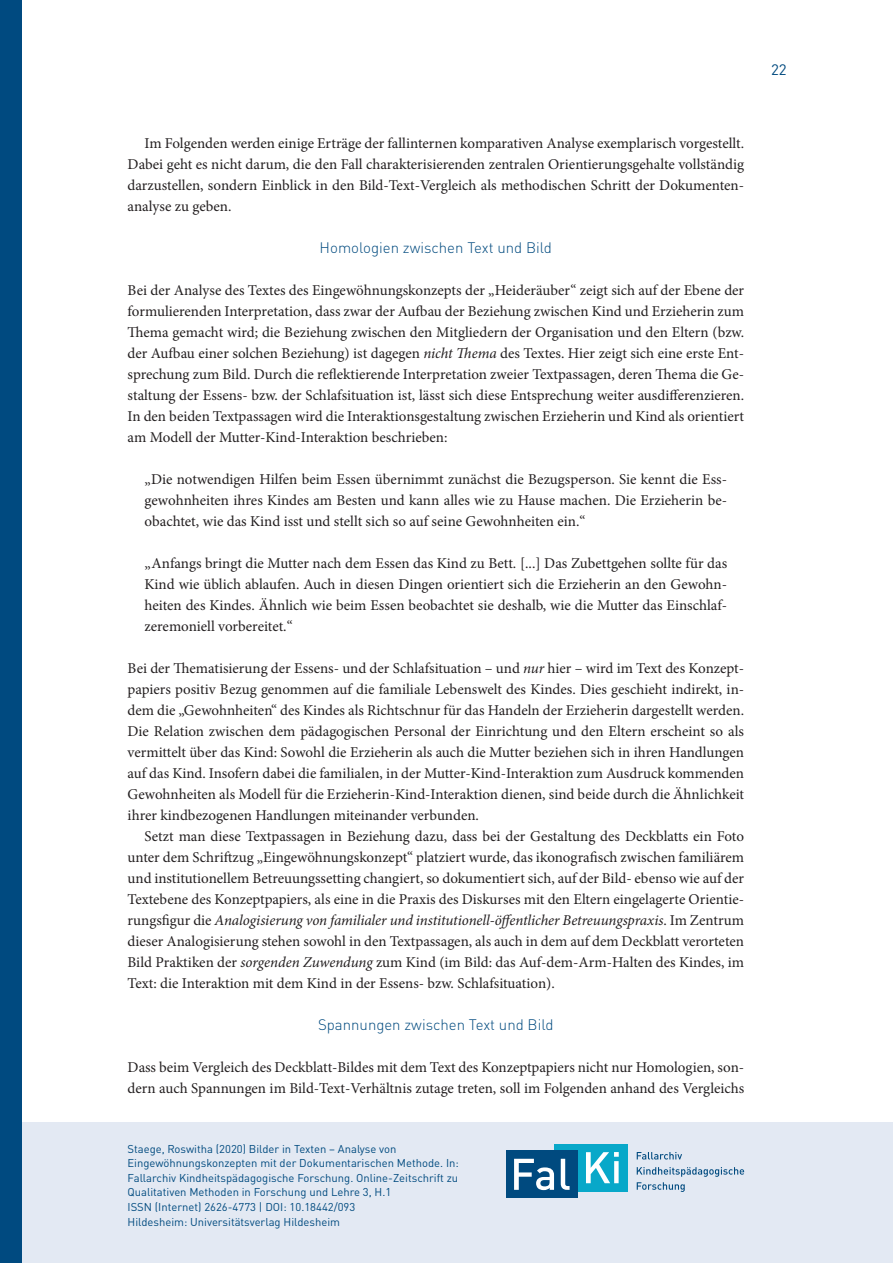
<style>
.page{position:relative;width:893px;height:1263px;background:#fff}
.page>*{position:absolute;margin:0;border:0;box-sizing:border-box;transform-origin:0 0}
.Standard__nachfolgen{font:15px/21px "Minion Pro";color:#231f20;text-align:justify}
.Zitat{font:15px/21px "Minion Pro";color:#231f20;text-align:justify}
.Überschrift_5{font:300 15px "DIN Pro";color:#004a7f}
.t1{font:15px "DIN Pro";color:#004a7f}
.t2{font:11.25px/14.7px "DIN Pro";color:#004a7f}
.s1{font-style:italic}
</style>
<div class="page">
<div style="left:0;top:1123px;width:893px;height:140px;background:#e3e9f3"></div>
<div style="left:554px;top:1144px;width:74px;height:47px;background:#08a8c9"></div>
<div style="left:506px;top:1150px;width:72px;height:48px;background:#004a7f"></div>
<svg style="left:586px;top:1152px;width:33px;height:31px"></svg>
<svg style="left:637px;top:1167px;width:107px;height:25px"></svg>
<svg style="left:637px;top:1152px;width:45px;height:7px"></svg>
<svg style="left:514px;top:1159px;width:56px;height:31px"></svg>
<div style="left:0;top:0;width:21px;height:1263px;background:#004a80"></div>
<p class="Standard__nachfolgen" style="left:128px;top:133px;width:618px;text-indent:17px">Im Folgenden werden einige Erträge der fallinternen komparativen Analyse exemplarisch vorgestellt.<br>Dabei geht es nicht darum, die den Fall charakterisierenden zentralen Orientierungsgehalte vollständig darzustellen, sondern Einblick in den Bild-Text-Vergleich als methodischen Schritt der Dokumenten&shy;analyse zu geben.</p>
<p class="Überschrift_5" style="left:320px;top:236px;width:234px">Homologien zwischen Text und Bild</p>
<p class="Standard__nachfolgen" style="left:128px;top:280px;width:618px">Bei der Analyse des Textes des Eingewöhnungskonzepts der „Heideräuber“ zeigt sich auf der Ebene der formulierenden Interpretation, dass zwar der Aufbau der Beziehung zwischen Kind und Erzieherin zum Thema gemacht wird; die Beziehung zwischen den Mitgliedern der Organisation und den Eltern (bzw. der Aufbau einer solchen Beziehung) ist dagegen <span class="s1">nicht Thema</span> des Textes. Hier zeigt sich eine erste Ent&shy;sprechung zum Bild. Durch die reflektierende Interpretation zweier Textpassagen, deren Thema die Ge&shy;staltung der Essens- bzw. der Schlafsituation ist, lässt sich diese Entsprechung weiter ausdifferenzieren.<br>In den beiden Textpassagen wird die Interaktionsgestaltung zwischen Erzieherin und Kind als orientiert am Modell der Mutter-Kind-Interaktion beschrieben:</p>
<p class="Zitat" style="left:145px;top:469px;width:584px">„Die notwendigen Hilfen beim Essen übernimmt zunächst die Bezugsperson. Sie kennt die Ess&shy;gewohnheiten ihres Kindes am Besten und kann alles wie zu Hause machen. Die Erzieherin be&shy;obachtet, wie das Kind isst und stellt sich so auf seine Gewohnheiten ein.“</p>
<p class="Zitat" style="left:145px;top:553px;width:584px">„Anfangs bringt die Mutter nach dem Essen das Kind zu Bett. [...] Das Zubettgehen sollte für das Kind wie üblich ablaufen. Auch in diesen Dingen orientiert sich die Erzieherin an den Gewohn&shy;heiten des Kindes. Ähnlich wie beim Essen beobachtet sie deshalb, wie die Mutter das Einschlaf&shy;zeremoniell vorbereitet.“</p>
<p class="Standard__nachfolgen" style="left:128px;top:658px;width:618px">Bei der Thematisierung der Essens- und der Schlafsituation – und <span class="s1">nur</span> hier – wird im Text des Konzept&shy;papiers positiv Bezug genommen auf die familiale Lebenswelt des Kindes. Dies geschieht indirekt, in&shy;dem die „Gewohnheiten“ des Kindes als Richtschnur für das Handeln der Erzieherin dargestellt werden.<br>Die Relation zwischen dem pädagogischen Personal der Einrichtung und den Eltern erscheint so als vermittelt über das Kind: Sowohl die Erzieherin als auch die Mutter beziehen sich in ihren Handlungen auf das Kind. Insofern dabei die familialen, in der Mutter-Kind-Interaktion zum Ausdruck kommenden Gewohnheiten als Modell für die Erzieherin-Kind-Interaktion dienen, sind beide durch die Ähnlichkeit ihrer kindbezogenen Handlungen miteinander verbunden.</p>
<p class="Standard__nachfolgen" style="left:128px;top:826px;width:618px;text-indent:17px">Setzt man diese Textpassagen in Beziehung dazu, dass bei der Gestaltung des Deckblatts ein Foto unter dem Schriftzug „Eingewöhnungskonzept“ platziert wurde, das ikonografisch zwischen familiärem und institutionellem Betreuungssetting changiert, so dokumentiert sich, auf der Bild- ebenso wie auf der Textebene des Konzeptpapiers, als eine in die Praxis des Diskurses mit den Eltern eingelagerte Orientie&shy;rungsfigur die <span class="s1">Analogisierung von familialer und institutionell-öffentlicher Betreuungspraxis</span>. Im Zentrum dieser Analogisierung stehen sowohl in den Textpassagen, als auch in dem auf dem Deckblatt verorteten Bild Praktiken der <span class="s1">sorgenden Zuwendung</span> zum Kind (im Bild: das Auf-dem-Arm-Halten des Kindes, im Text: die Interaktion mit dem Kind in der Essens- bzw. Schlafsituation).</p>
<p class="Überschrift_5" style="left:318px;top:1013px;width:237px">Spannungen zwischen Text und Bild</p>
<p class="Standard__nachfolgen" style="left:128px;top:1057px;width:618px">Dass beim Vergleich des Deckblatt-Bildes mit dem Text des Konzeptpapiers nicht nur Homologien, son&shy;dern auch Spannungen im Bild-Text-Verhältnis zutage treten, soll im Folgenden anhand des Vergleichs</p>
<p class="t2" style="left:128px;top:1140px;width:333px">Staege, Roswitha (2020) Bilder in Texten – Analyse von Eingewöhnungskonzepten mit der Dokumentarischen Methode. In:<br>Fallarchiv Kindheitspädagogische Forschung. Online-Zeitschrift zu Qualitativen Methoden in Forschung und Lehre 3, H.1<br>ISSN (Internet) 2626-4773 | DOI: 10.18442/093<br>Hildesheim: Universitätsverlag Hildesheim</p>
<p class="t1" style="left:771px;top:58px;width:17px">22</p>
</div>
